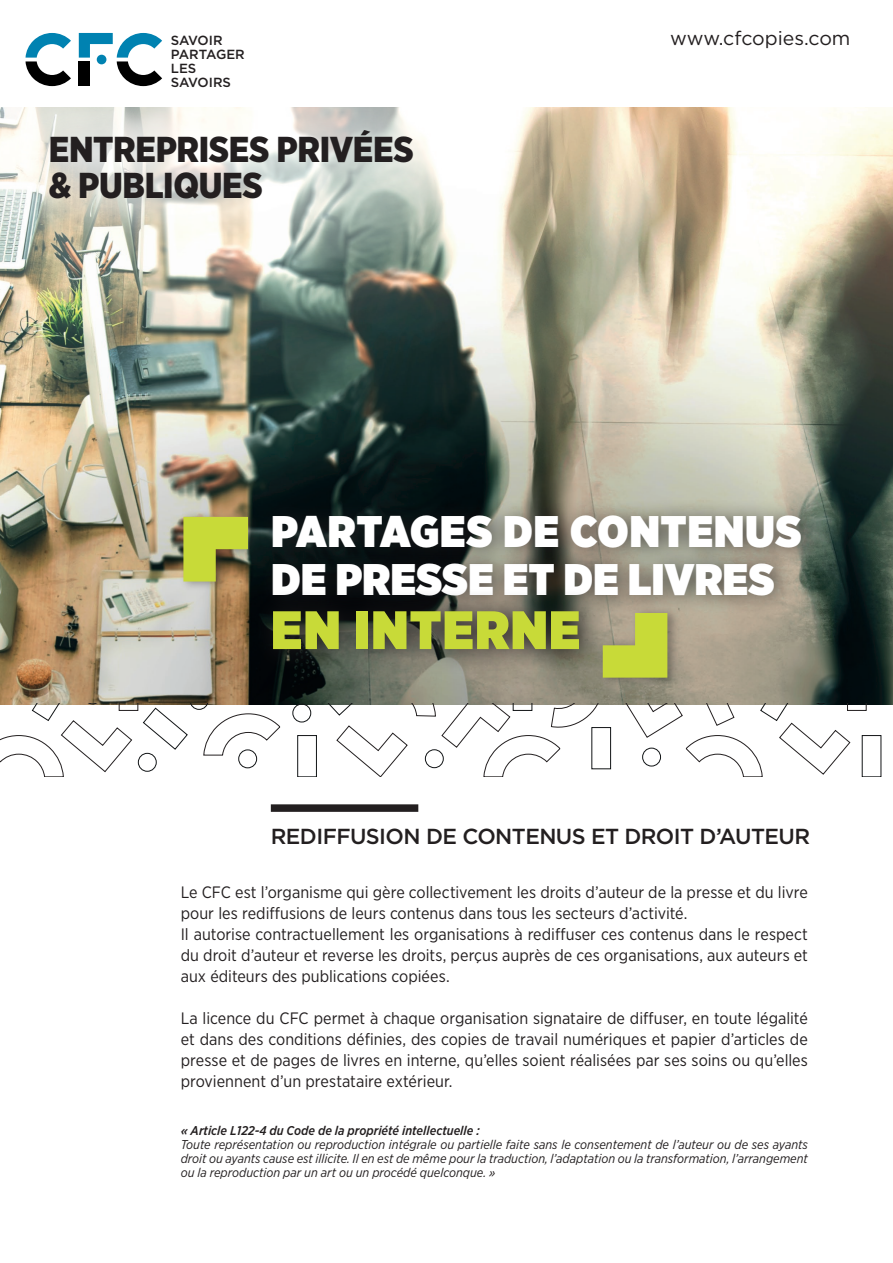
<style>
.page{position:relative;width:893px;height:1263px;background:#fff}
.page>*{position:absolute;margin:0;border:0;box-sizing:border-box;transform-origin:0 0}
.t1{font:900 54px "Gotham Narrow";letter-spacing:.03em;color:#c8da38}
.t2{font:900 44.25px "Gotham Narrow";letter-spacing:.01em;color:#fff}
.t3{font:900 36px/36px "Gotham Narrow";letter-spacing:-.01em;color:#231f20}
.t4{font:500 21.75px "Gotham";letter-spacing:-.025em;color:#231f20}
.t5{font:19.5px "Gotham";color:#231f20}
.t6{font:16.5px/21px "Gotham Narrow";color:#231f20}
.t7{font:500 13.2px/13.8px "Gotham";color:#231f20}
.t8{font:italic 12.75px/14.2px "Gotham Narrow";color:#231f20;text-align:justify}
.t9{font:italic 500 12.75px "Gotham Narrow";color:#231f20}
</style>
<div class="page">
<img style="left:0;top:107px;width:893px;height:598px">
<svg style="left:12px;top:107px;width:438px;height:130px"></svg>
<div style="left:297px;top:735px;width:20px;height:42px;border:1px solid #111416"></div>
<div style="left:591px;top:727px;width:20px;height:42px;border:1px solid #111416"></div>
<svg style="left:0;top:704px;width:281px;height:73px"></svg>
<svg style="left:310px;top:704px;width:294px;height:73px"></svg>
<div style="left:292px;top:704px;width:19px;height:18px;border:1px solid #111416;border-radius:50%"></div>
<svg style="left:616px;top:704px;width:277px;height:73px"></svg>
<svg style="left:26px;top:33px;width:45px;height:53px"></svg>
<svg style="left:79px;top:33px;width:83px;height:53px"></svg>
<div style="left:79px;top:61px;width:11px;height:25px;background:#000"></div>
<div style="left:258px;top:546px;width:538px;height:68px;background:#231f20;opacity:.7"></div>
<div style="left:258px;top:498px;width:565px;height:70px;background:#231f20;opacity:.7"></div>
<svg style="left:254px;top:589px;width:352px;height:85px;background:#46463f"></svg>
<div style="left:179px;top:510px;width:82px;height:81px;background:#231f20;opacity:.38"></div>
<svg style="left:183px;top:517px;width:65px;height:64px;background:#b3bc3c"></svg>
<div style="left:598px;top:606px;width:82px;height:81px;background:#231f20;opacity:.38"></div>
<svg style="left:603px;top:613px;width:64px;height:65px;background:#c0ca4d"></svg>
<div style="left:271px;top:804px;width:147px;height:8px;background:#231f20"></div>
<p class="t7" style="left:171px;top:34px;width:53px">SAVOIR</p>
<p class="t5" style="left:670px;top:26px;width:182px">www.cfcopies.com</p>
<p class="t7" style="left:171px;top:47px;width:75px">PARTAGER<br>LES<br>SAVOIRS</p>
<h3 class="t3" style="left:49px;top:131px;width:366px">ENTREPRISES PRIVÉES &amp; PUBLIQUES</h3>
<h2 class="t2" style="left:271px;top:502px;width:532px">PARTAGES DE CONTENUS</h2>
<h2 class="t2" style="left:271px;top:549px;width:504px">DE PRESSE ET DE LIVRES</h2>
<h1 class="t1" style="left:271px;top:593px;width:310px">EN INTERNE</h1>
<h3 class="t4" style="left:271px;top:822px;width:541px">REDIFFUSION DE CONTENUS ET DROIT D’AUTEUR</h3>
<p class="t6" style="left:181px;top:882px;width:629px">Le CFC est l’organisme qui gère collectivement les droits d’auteur de la presse et du livre pour les rediffusions de leurs contenus dans tous les secteurs d’activité.<br>Il autorise contractuellement les organisations à rediffuser ces contenus dans le respect du droit d’auteur et reverse les droits, perçus auprès de ces organisations, aux auteurs et aux éditeurs des publications copiées.</p>
<p class="t6" style="left:181px;top:1008px;width:629px;text-align:justify">La licence du CFC permet à chaque organisation signataire de diffuser, en toute légalité et dans des conditions définies, des copies de travail numériques et papier d’articles de presse et de pages de livres en interne, qu’elles soient réalisées par ses soins ou qu’elles proviennent d’un prestataire extérieur.</p>
<p class="t9" style="left:181px;top:1122px;width:301px">« Article L122-4 du Code de la propriété intellectuelle :</p>
<p class="t8" style="left:181px;top:1137px;width:629px">Toute représentation ou reproduction intégrale ou partielle faite sans le consentement de l’auteur ou de ses ayants droit ou ayants cause est illicite. Il en est de même pour la traduction, l’adaptation ou la transformation, l’arrangement ou la reproduction par un art ou un procédé quelconque. »</p>
</div>
